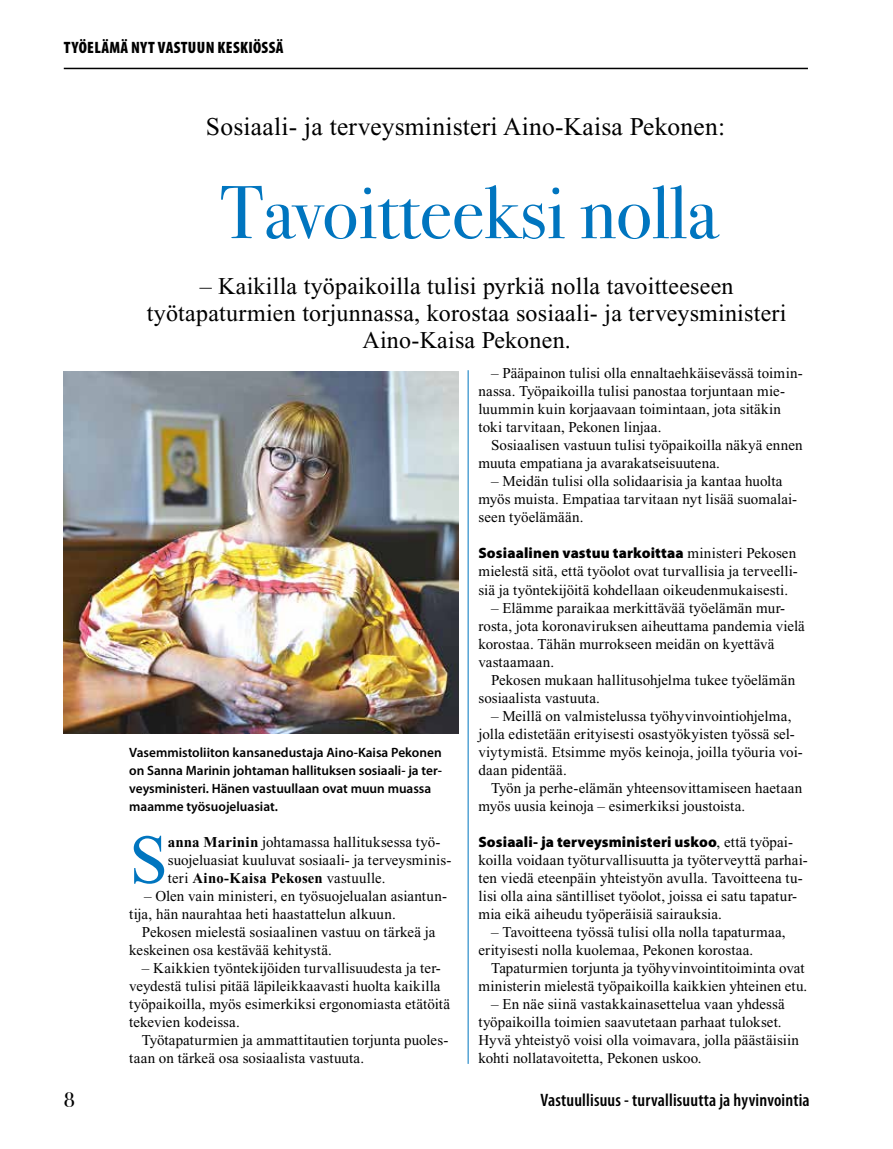
<style>
.page{position:relative;width:893px;height:1149px;background:#fff}
.page>*{position:absolute;margin:0;border:0;box-sizing:border-box;transform-origin:0 0}
.t1{font:75px "Bodoni Svty Two ITCTT";color:#0075bf}
.t2{font:69.45px "Times New Roman";color:#0075bf}
.t3{font:25.5px "Times New Roman";letter-spacing:.01em;color:#000}
.t4{font:24px/27px "Times New Roman";letter-spacing:.01em;color:#000;text-align:center}
.t5{font:21px "Bodoni Svty Two ITCTT";color:#000}
.t6{font:600 condensed 18px "Myriad Pro";letter-spacing:.01em;color:#000}
.t7{font:900 condensed 16.5px "Myriad Pro";letter-spacing:.02em;color:#000}
.t8{font:15px/18px "Times New Roman";letter-spacing:.005em;color:#000}
.t9{font:900 15px "Myriad Pro";letter-spacing:.01em;color:#000}
.t10{font:600 13.5px/18px "Myriad Pro";color:#000}
.s1{font-family:"Times New Roman";font-weight:400}
.s2{font-weight:700}
</style>
<div class="page">
<hr style="left:64px;top:68px;width:744px;height:1px;background:#000">
<hr style="left:468px;top:370px;width:1px;height:693px;background:#0075bf">
<img style="left:64px;top:371px;width:394px;height:362px">
<p class="t7" style="left:64px;top:39px;width:221px">TYÖELÄMÄ NYT VASTUUN KESKIÖSSÄ</p>
<h3 class="t3" style="left:206px;top:113px;width:521px">Sosiaali- ja terveysministeri Aino-Kaisa Pekonen:</h3>
<h1 class="t1" style="left:220px;top:151px;width:499px">Tavoitteeksi nolla</h1>
<h3 class="t4" style="left:147px;top:273px;width:641px">– Kaikilla työpaikoilla tulisi pyrkiä nolla tavoitteeseen työtapaturmien torjunnassa, korostaa sosiaali- ja terveysministeri<br>Aino-Kaisa Pekonen.</h3>
<p class="t8" style="left:478px;top:364px;width:326px;text-indent:13px">– Pääpainon tulisi olla ennaltaehkäisevässä toimin&shy;nassa. Työpaikoilla tulisi panostaa torjuntaan mie&shy;luummin kuin korjaavaan toimintaan, jota sitäkin toki tarvitaan, Pekonen linjaa.</p>
<p class="t8" style="left:478px;top:436px;width:326px;text-indent:13px">Sosiaalisen vastuun tulisi työpaikoilla näkyä ennen muuta empatiana ja avarakatseisuutena.</p>
<p class="t8" style="left:478px;top:472px;width:320px;text-indent:13px">– Meidän tulisi olla solidaarisia ja kantaa huolta myös muista. Empatiaa tarvitaan nyt lisää suomalai&shy;seen työelämään.</p>
<p class="t9" style="left:478px;top:544px;width:319px">Sosiaalinen vastuu tarkoittaa <span class="s1">ministeri Pekosen</span></p>
<p class="t8" style="left:478px;top:562px;width:321px">mielestä sitä, että työolot ovat turvallisia ja terveelli&shy;siä ja työntekijöitä kohdellaan oikeudenmukaisesti.</p>
<p class="t8" style="left:478px;top:598px;width:328px;text-indent:13px">– Elämme paraikaa merkittävää työelämän mur&shy;rosta, jota koronaviruksen aiheuttama pandemia vielä korostaa. Tähän murrokseen meidän on kyettävä vastaamaan.</p>
<p class="t8" style="left:478px;top:670px;width:318px;text-indent:13px">Pekosen mukaan hallitusohjelma tukee työelämän sosiaalista vastuuta.</p>
<p class="t8" style="left:478px;top:706px;width:326px;text-indent:13px">– Meillä on valmistelussa työhyvinvointiohjelma, jolla edistetään erityisesti osastyökyisten työssä sel&shy;viytymistä. Etsimme myös keinoja, joilla työuria voi&shy;daan pidentää.</p>
<p class="t8" style="left:478px;top:778px;width:325px;text-indent:13px">Työn ja perhe-elämän yhteensovittamiseen haetaan myös uusia keinoja – esimerkiksi joustoista.</p>
<p class="t9" style="left:478px;top:832px;width:316px">Sosiaali- ja terveysministeri uskoo<span class="s1">, että työpai-</span></p>
<p class="t8" style="left:478px;top:850px;width:331px">koilla voidaan työturvallisuutta ja työterveyttä parhai&shy;ten viedä eteenpäin yhteistyön avulla. Tavoitteena tu&shy;lisi olla aina säntilliset työolot, joissa ei satu tapatur&shy;mia eikä aiheudu työperäisiä sairauksia.</p>
<p class="t8" style="left:478px;top:922px;width:309px;text-indent:13px">– Tavoitteena työssä tulisi olla nolla tapaturmaa, erityisesti nolla kuolemaa, Pekonen korostaa.</p>
<p class="t8" style="left:478px;top:958px;width:330px;text-align:right">Tapaturmien torjunta ja työhyvinvointitoiminta ovat ministerin mielestä työpaikoilla kaikkien yhteinen etu.</p>
<p class="t8" style="left:478px;top:994px;width:322px;text-indent:13px">– En näe siinä vastakkainasettelua vaan yhdessä työpaikoilla toimien saavutetaan parhaat tulokset.<br>Hyvä yhteistyö voisi olla voimavara, jolla päästäisiin kohti nollatavoitetta, Pekonen uskoo.</p>
<p class="t10" style="left:129px;top:743px;width:314px">Vasemmistoliiton kansanedustaja Aino-Kaisa Pekonen on Sanna Marinin johtaman hallituksen sosiaali- ja ter&shy;veysministeri. Hänen vastuullaan ovat muun muassa maamme työsuojeluasiat.</p>
<h2 class="t2" style="left:129px;top:821px;width:40px">S</h2>
<p class="t8" style="left:168px;top:832px;width:285px"><span class="s2">anna Marinin</span> johtamassa hallituksessa työ&shy;suojeluasiat kuuluvat sosiaali- ja terveysminis&shy;teri <span class="s2">Aino-Kaisa Pekosen</span> vastuulle.</p>
<p class="t8" style="left:129px;top:886px;width:319px;text-indent:15px">– Olen vain ministeri, en työsuojelualan asiantun&shy;tija, hän naurahtaa heti haastattelun alkuun.</p>
<p class="t8" style="left:129px;top:922px;width:308px;text-indent:13px">Pekosen mielestä sosiaalinen vastuu on tärkeä ja keskeinen osa kestävää kehitystä.</p>
<p class="t8" style="left:129px;top:958px;width:322px;text-indent:13px">– Kaikkien työntekijöiden turvallisuudesta ja ter&shy;veydestä tulisi pitää läpileikkaavasti huolta kaikilla työpaikoilla, myös esimerkiksi ergonomiasta etätöitä tekevien kodeissa.</p>
<p class="t8" style="left:129px;top:1030px;width:321px;text-indent:13px">Työtapaturmien ja ammattitautien torjunta puoles&shy;taan on tärkeä osa sosiaalista vastuuta.</p>
<h3 class="t5" style="left:64px;top:1082px;width:13px">8</h3>
<p class="t6" style="left:541px;top:1089px;width:271px">Vastuullisuus - turvallisuutta ja hyvinvointia</p>
</div>
